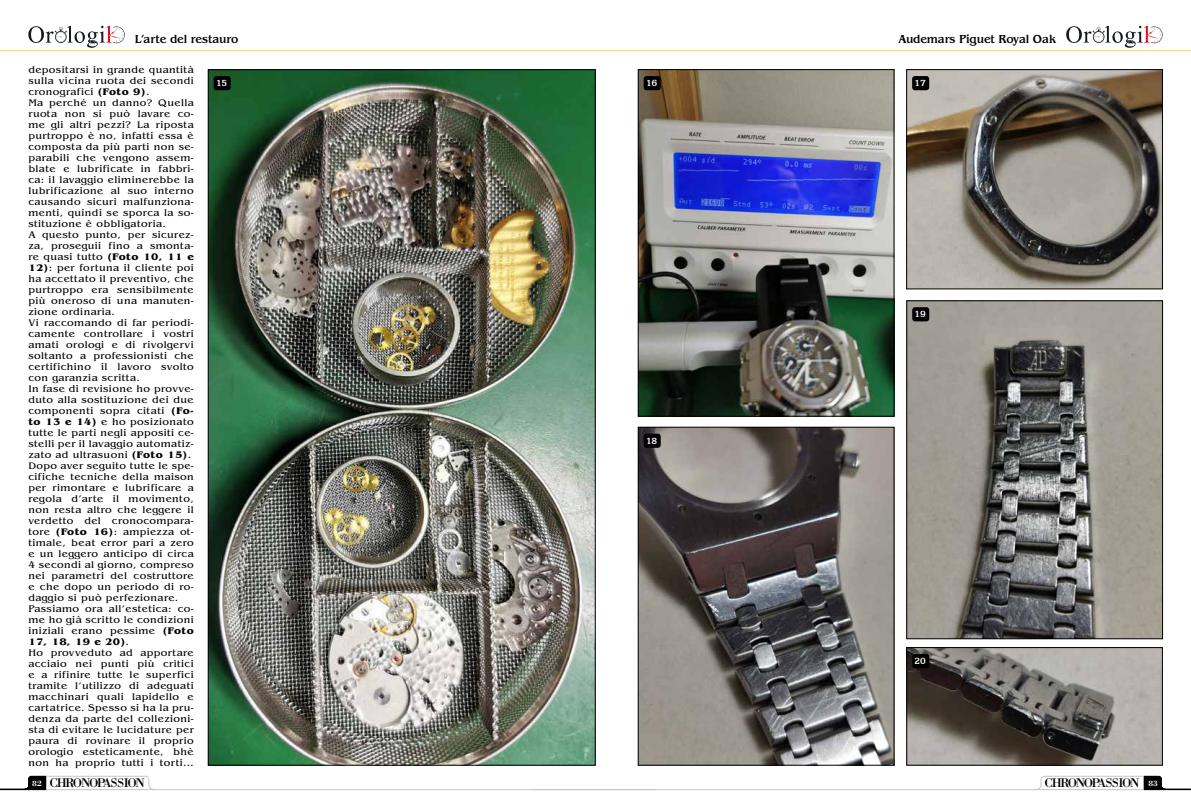
<style>
.page{position:relative;width:1191px;height:808px;background:#fff}
.page>*{position:absolute;margin:0;border:0;box-sizing:border-box;transform-origin:0 0}
.t1{font:13px "Bodoni Std";letter-spacing:-.105em;color:#000}
.t2{font:500 12px "Benguiat Std";letter-spacing:-.015em;color:#000;scale:.95 1}
.t3{font:10px/11px "Benguiat Std";letter-spacing:.035em;color:#000;scale:1.07 1}
.t4{font:700 10px "Egyptian 505 BT";letter-spacing:-.015em;color:#fff}
.t5{font:700 8px "Bodoni Std";color:#fff}
.s1{font-weight:700}
.s2{font-weight:700;font-size:8px;color:#fff}
</style>
<div class="page">
<svg style="left:0;top:775px;width:1191px;height:15px"></svg>
<hr style="left:0;top:50px;width:1191px;height:1px;background:#fdd491">
<svg style="left:28px;top:26px;width:97px;height:22px"></svg>
<svg style="left:1066px;top:26px;width:96px;height:22px"></svg>
<img style="left:210px;top:71px;width:383px;height:692px">
<div style="left:214px;top:76px;width:17px;height:14px;background:#000;border-radius:3px"></div>
<img style="left:640px;top:71px;width:252px;height:343px">
<div style="left:638px;top:69px;width:256px;height:347px;border:1px solid #000"></div>
<div style="left:643px;top:76px;width:17px;height:14px;background:#000;border-radius:3px"></div>
<img style="left:908px;top:71px;width:252px;height:216px">
<div style="left:906px;top:69px;width:256px;height:220px;border:1px solid #000"></div>
<div style="left:912px;top:76px;width:17px;height:14px;background:#000;border-radius:3px"></div>
<img style="left:640px;top:429px;width:252px;height:334px">
<div style="left:638px;top:427px;width:256px;height:338px;border:1px solid #000"></div>
<div style="left:643px;top:434px;width:17px;height:14px;background:#000;border-radius:3px"></div>
<img style="left:908px;top:302px;width:252px;height:335px">
<div style="left:906px;top:300px;width:256px;height:339px;border:1px solid #000"></div>
<div style="left:912px;top:307px;width:17px;height:14px;background:#000;border-radius:3px"></div>
<img style="left:908px;top:649px;width:252px;height:114px">
<div style="left:906px;top:647px;width:256px;height:118px;border:1px solid #000"></div>
<div style="left:912px;top:654px;width:17px;height:14px;background:#000;border-radius:3px"></div>
<p class="t2" style="left:135px;top:32px;width:110px">L’arte del restauro</p>
<p class="t2" style="left:898px;top:32px;width:167px">Audemars Piguet Royal Oak</p>
<p class="t3" style="left:28px;top:64px;width:156px">depositarsi in grande quantità sulla vicina ruota dei secondi cronografici <span class="s1">(Foto 9)</span>.<br>Ma perché un danno? Quella ruota non si può lavare co&shy;me gli altri pezzi? La riposta purtroppo è no, infatti essa è composta da più parti non se&shy;parabili che vengono assem&shy;blate e lubrificate in fabbri&shy;ca: il lavaggio eliminerebbe la lubrificazione al suo interno causando sicuri malfunziona&shy;menti, quindi se sporca la so&shy;stituzione è obbligatoria.<br>A questo punto, per sicurez&shy;za, proseguii fino a smonta&shy;re quasi tutto <span class="s1">(Foto 10, 11 e<br>12)</span>: per fortuna il cliente poi ha accettato il preventivo, che purtroppo era sensibilmente più oneroso di una manuten&shy;zione ordinaria.<br>Vi raccomando di far periodi&shy;camente controllare i vostri amati orologi e di rivolgervi soltanto a professionisti che certifichino il lavoro svolto con garanzia scritta.<br>In fase di revisione ho provve&shy;duto alla sostituzione dei due componenti sopra citati <span class="s1">(Fo&shy;to 13 e 14)</span> e ho posizionato tutte le parti negli appositi ce&shy;stelli per il lavaggio automatiz&shy;zato ad ultrasuoni <span class="s1">(Foto 15)</span>.<br>Dopo aver seguito tutte le spe&shy;cifiche tecniche della maison per rimontare e lubrificare a regola d’arte il movimento, non resta altro che leggere il verdetto del cronocompara&shy;tore <span class="s1">(Foto 16)</span>: ampiezza ot&shy;timale, beat error pari a zero e un leggero anticipo di circa<br>4 secondi al giorno, compreso nei parametri del costruttore e che dopo un periodo di ro&shy;daggio si può perfezionare.<br>Passiamo ora all’estetica: co&shy;me ho già scritto le condizioni iniziali erano pessime <span class="s1">(Foto<br>17, 18, 19 e 20)</span>.<br>Ho provveduto ad apportare acciaio nei punti più critici e a rifinire tutte le superfici tramite l’utilizzo di adeguati macchinari quali lapidello e cartatrice. Spesso si ha la pru&shy;denza da parte del collezioni&shy;sta di evitare le lucidature per paura di rovinare il proprio orologio esteticamente, bhè non ha proprio tutti i torti…</p>
<p class="t4" style="left:216px;top:77px;width:13px">15</p>
<p class="t4" style="left:646px;top:77px;width:13px">16</p>
<p class="t4" style="left:914px;top:77px;width:13px">17</p>
<p class="t4" style="left:914px;top:308px;width:13px">19</p>
<p class="t4" style="left:646px;top:435px;width:13px">18</p>
<p class="t4" style="left:914px;top:655px;width:13px">20</p>
<h1 class="t1" style="left:32px;top:775px;width:114px"><span class="s2">82</span> CHRONOPASSION</h1>
<h1 class="t1" style="left:1044px;top:775px;width:115px">CHRONOPASSION <span class="s2">35</span></h1>
<p class="t5" style="left:32px;top:778px;width:11px">34</p>
<p class="t5" style="left:1148px;top:778px;width:11px">83</p>
</div>
